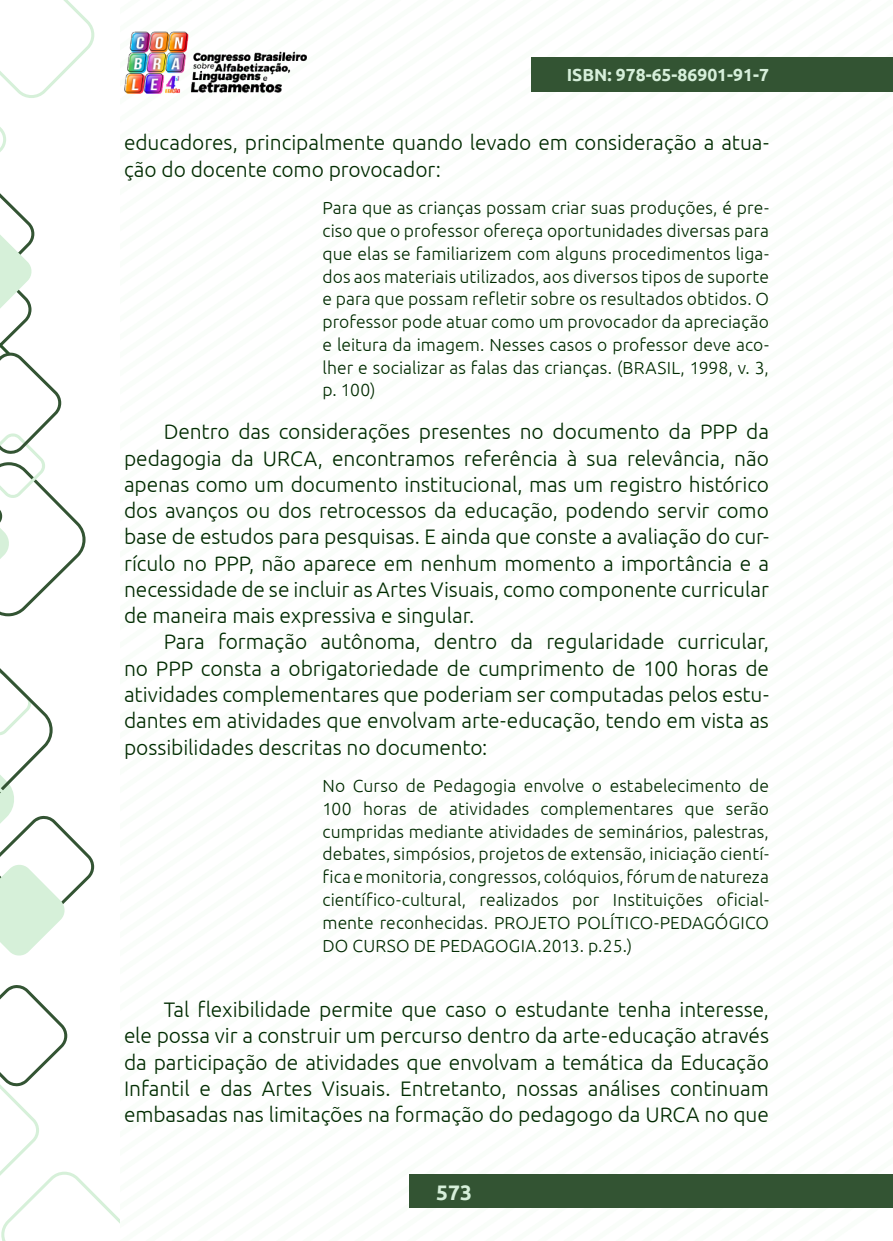
<style>
.page{position:relative;width:893px;height:1241px;background:#fff}
.page>*{position:absolute;margin:0;border:0;box-sizing:border-box;transform-origin:0 0}
._8_CORPO{font:300 21px/26.2px "Ubuntu";letter-spacing:-.005em;color:#002b00;text-align:justify}
.t1{font:700 21px "Ubuntu";color:#d6efda}
._12_CITACAO{font:300 17.5px/22.8px "Ubuntu";letter-spacing:.005em;color:#002b00;text-align:justify}
.t2{font:700 17.5px "Ubuntu";color:#d6efda}
</style>
<div class="page">
<div style="left:410px;top:1174px;width:483px;height:33px;background:#335433"></div>
<img style="left:124px;top:31px;width:182px;height:62px">
<div style="left:532px;top:57px;width:361px;height:35px;background:#335433"></div>
<svg style="left:0;top:985px;width:119px;height:255px"></svg>
<svg style="left:0;top:0;width:94px;height:616px"></svg>
<svg style="left:0;top:668px;width:94px;height:288px"></svg>
<p class="t2" style="left:567px;top:64px;width:204px">ISBN: 978-65-86901-91-7</p>
<p class="_8_CORPO" style="left:124px;top:129px;width:646px">educadores, principalmente quando levado em consideração a atua&shy;ção do docente como provocador:</p>
<p class="_12_CITACAO" style="left:322px;top:196px;width:448px">Para que as crianças possam criar suas produções, é pre&shy;ciso que o professor ofereça oportunidades diversas para que elas se familiarizem com alguns procedimentos liga&shy;dos aos materiais utilizados, aos diversos tipos de suporte e para que possam refletir sobre os resultados obtidos. O professor pode atuar como um provocador da apreciação e leitura da imagem. Nesses casos o professor deve aco&shy;lher e socializar as falas das crianças. (BRASIL, 1998, v. 3, p. 100)</p>
<p class="_8_CORPO" style="left:124px;top:418px;width:646px;text-indent:40px">Dentro das considerações presentes no documento da PPP da pedagogia da URCA, encontramos referência à sua relevância, não apenas como um documento institucional, mas um registro histórico dos avanços ou dos retrocessos da educação, podendo servir como base de estudos para pesquisas. E ainda que conste a avaliação do cur&shy;rículo no PPP, não aparece em nenhum momento a importância e a necessidade de se incluir as Artes Visuais, como componente curricular de maneira mais expressiva e singular.</p>
<p class="_8_CORPO" style="left:124px;top:628px;width:646px;text-indent:40px">Para formação autônoma, dentro da regularidade curricular, no PPP consta a obrigatoriedade de cumprimento de 100 horas de atividades complementares que poderiam ser computadas pelos estu&shy;dantes em atividades que envolvam arte-educação, tendo em vista as possibilidades descritas no documento:</p>
<p class="_12_CITACAO" style="left:322px;top:774px;width:448px">No Curso de Pedagogia envolve o estabelecimento de 100 horas de atividades complementares que serão cumpridas mediante atividades de seminários, palestras, debates, simpósios, projetos de extensão, iniciação cientí&shy;fica e monitoria, congressos, colóquios, fórum de natureza científico-cultural, realizados por Instituições oficial&shy;mente reconhecidas. PROJETO POLÍTICO-PEDAGÓGICO DO CURSO DE PEDAGOGIA.2013. p.25.)</p>
<p class="_8_CORPO" style="left:124px;top:995px;width:646px;text-indent:40px">Tal flexibilidade permite que caso o estudante tenha interesse, ele possa vir a construir um percurso dentro da arte-educação através da participação de atividades que envolvam a temática da Educação Infantil e das Artes Visuais. Entretanto, nossas análises continuam embasadas nas limitações na formação do pedagogo da URCA no que</p>
<p class="t1" style="left:436px;top:1178px;width:37px">573</p>
</div>
